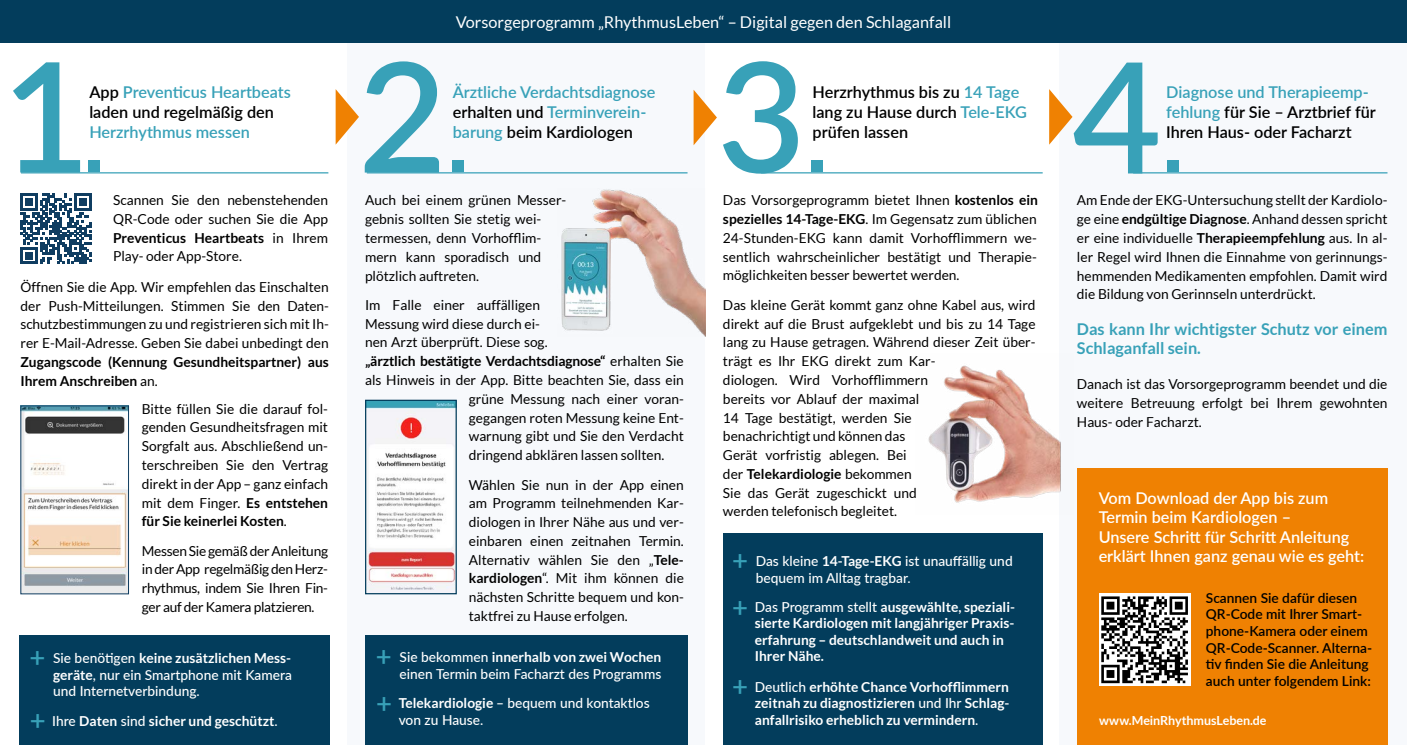
<style>
.page{position:relative;width:1407px;height:745px;background:#fff}
.page>*{position:absolute;margin:0;border:0;box-sizing:border-box;transform-origin:0 0}
.t1{font:600 153.75px "Lato";color:#38a1b8}
.t2{font:600 152.5px "Lato";color:#38a1b8}
.t3{font:600 27.5px "Lato";color:#38a1b8}
.t4{font:600 16.25px/20px "Lato";color:#000}
.t5{font:600 16.25px/19.5px "Lato";color:#fff}
.t6{font:600 16.25px/20px "Lato";color:#38a1b8}
.t7{font:16.25px "Lato";color:#fff}
.t8{font:700 16.25px/18.8px "Lato";color:#38a1b8}
.t9{font:13.75px/18.8px "Lato";color:#000;text-align:justify}
.t10{font:500 13.75px/16.5px "Lato";color:#fff}
.t11{font:700 13.75px/16.5px "Lato";color:#fff}
.t12{font:600 13.75px/16.5px "Lato";color:#000}
.t13{font:700 13.75px/18.8px "Lato";color:#000}
.t14{font:700 12.5px "Lato";letter-spacing:-.005em;color:#fff}
.s1{color:#000}
.s2{color:#38a1b8}
.s3{font-weight:700}
.s4{font-weight:400}
.s5{font-weight:500}
</style>
<div class="page">
<div style="left:347px;top:0;width:358px;height:744px;background:#f7f9fc"></div>
<div style="left:1059px;top:0;width:348px;height:744px;background:#f7f9fc"></div>
<div style="left:0;top:0;width:1407px;height:43px;background:#033d5c"></div>
<div style="left:19px;top:634px;width:311px;height:110px;background:#033d5c"></div>
<div style="left:365px;top:634px;width:322px;height:110px;background:#033d5c"></div>
<div style="left:723px;top:533px;width:319px;height:211px;background:#033d5c"></div>
<div style="left:1077px;top:468px;width:310px;height:276px;background:#ef8102"></div>
<hr style="left:21px;top:172px;width:307px;height:1px;background:#38a1b8">
<hr style="left:367px;top:172px;width:320px;height:1px;background:#38a1b8">
<hr style="left:761px;top:172px;width:281px;height:1px;background:#38a1b8">
<hr style="left:1133px;top:172px;width:254px;height:1px;background:#38a1b8">
<div style="left:88px;top:160px;width:12px;height:12px;background:#38a1b8"></div>
<div style="left:452px;top:160px;width:12px;height:12px;background:#38a1b8"></div>
<div style="left:811px;top:160px;width:12px;height:12px;background:#38a1b8"></div>
<div style="left:1167px;top:160px;width:12px;height:12px;background:#38a1b8"></div>
<svg style="left:336px;top:89px;width:23px;height:55px"></svg>
<svg style="left:693px;top:90px;width:24px;height:55px"></svg>
<svg style="left:1049px;top:89px;width:23px;height:56px"></svg>
<svg style="left:20px;top:193px;width:71px;height:71px"></svg>
<img style="left:22px;top:407px;width:105px;height:185px">
<div style="left:20px;top:405px;width:109px;height:189px;border:1px solid #0f3d61"></div>
<img style="left:928px;top:365px;width:133px;height:138px">
<img style="left:367px;top:401px;width:88px;height:189px">
<div style="left:365px;top:399px;width:92px;height:195px;border:1px solid #033d5c"></div>
<img style="left:561px;top:189px;width:144px;height:147px">
<svg style="left:1099px;top:593px;width:91px;height:92px"></svg>
<svg style="left:1101px;top:596px;width:87px;height:86px;background:#7f7f7f"></svg>
<p class="t7" style="left:456px;top:13px;width:497px">Vorsorgeprogramm „RhythmusLeben“ – Digital gegen den Schlaganfall</p>
<h2 class="t2" style="left:358px;top:6px;width:90px">2</h2>
<h2 class="t2" style="left:717px;top:6px;width:90px">3</h2>
<h2 class="t2" style="left:2px;top:6px;width:90px">1</h2>
<h1 class="t1" style="left:1072px;top:6px;width:91px">4</h1>
<p class="t6" style="left:453px;top:82px;width:204px">Ärztliche Verdachtsdiagnose <span class="s1">erhalten und</span> Terminverein&shy;barung <span class="s1">beim Kardiologen</span></p>
<p class="t4" style="left:812px;top:81px;width:216px">Herzrhythmus bis zu <span class="s2">14 Tage </span>lang zu Hause durch <span class="s2">Tele-EKG </span>prüfen lassen</p>
<p class="t4" style="left:1166px;top:81px;width:211px"><span class="s2">Diagnose und Therapieemp&shy;fehlung</span> für Sie – Arztbrief für<br>Ihren Haus- oder Facharzt</p>
<p class="t4" style="left:89px;top:82px;width:203px">App <span class="s2">Preventicus Heartbeats </span>laden und regelmäßig den</p>
<p class="t6" style="left:89px;top:122px;width:162px">Herzrhythmus messen</p>
<p class="t9" style="left:113px;top:190px;width:216px">Scannen Sie den nebenstehenden QR-Code oder suchen Sie die App <span class="s3">Preventicus Heartbeats</span> in Ihrem Play- oder App-Store.</p>
<p class="t9" style="left:365px;top:191px;width:203px;text-align:left">Auch bei einem grünen Messer&shy;gebnis sollten Sie stetig wei&shy;termessen, denn Vorhofflim&shy;mern kann sporadisch und plötzlich auftreten.</p>
<p class="t9" style="left:365px;top:295px;width:177px">Im Falle einer auffälligen</p>
<p class="t9" style="left:365px;top:314px;width:177px">Messung wird diese durch ei-</p>
<p class="t9" style="left:365px;top:333px;width:184px">nen Arzt überprüft. Diese sog.</p>
<p class="t13" style="left:365px;top:351px;width:320px">„ärztlich bestätigte Verdachtsdiagnose“ <span class="s4">erhalten Sie</span></p>
<p class="t9" style="left:365px;top:370px;width:320px">als Hinweis in der App. Bitte beachten Sie, dass ein</p>
<p class="t9" style="left:469px;top:389px;width:216px">grüne Messung nach einer voran-</p>
<p class="t9" style="left:469px;top:408px;width:217px">gegangen roten Messung keine Ent-</p>
<p class="t9" style="left:469px;top:426px;width:216px">warnung gibt und Sie den Verdacht</p>
<p class="t9" style="left:469px;top:445px;width:197px">dringend abklären lassen sollten.</p>
<p class="t9" style="left:469px;top:475px;width:217px">Wählen Sie nun in der App einen am Programm teilnehmenden Kar&shy;diologen in Ihrer Nähe aus und ver&shy;einbaren einen zeitnahen Termin.<br>Alternativ wählen Sie den „<span class="s3">Tele&shy;kardiologen</span>“. Mit ihm können die nächsten Schritte bequem und kon&shy;taktfrei zu Hause erfolgen.</p>
<p class="t9" style="left:21px;top:277px;width:310px">Öffnen Sie die App. Wir empfehlen das Einschalten der Push-Mitteilungen. Stimmen Sie den Daten&shy;schutzbestimmungen zu und registrieren sich mit Ih&shy;rer E-Mail-Adresse. Geben Sie dabei unbedingt den</p>
<p class="t13" style="left:21px;top:352px;width:310px">Zugangscode (Kennung Gesundheitspartner) aus<br>Ihrem Anschreiben <span class="s4">an.</span></p>
<p class="t9" style="left:142px;top:399px;width:188px">Bitte füllen Sie die darauf fol&shy;genden Gesundheitsfragen mit Sorgfalt aus. Abschließend un&shy;terschreiben Sie den Vertrag direkt in der App – ganz einfach mit dem Finger. <span class="s3">Es entstehen für Sie keinerlei Kosten</span>.</p>
<p class="t9" style="left:142px;top:541px;width:188px">Messen Sie gemäß der Anleitung in der App regelmäßig den Herz&shy;rhythmus, indem Sie Ihren Fin&shy;ger auf der Kamera platzieren.</p>
<h3 class="t3" style="left:29px;top:636px;width:17px">+</h3>
<h3 class="t3" style="left:376px;top:636px;width:17px">+</h3>
<p class="t10" style="left:53px;top:649px;width:240px;text-align:justify">Sie benötigen <span class="s3">keine zusätzlichen Mess&shy;geräte</span>, nur ein Smartphone mit Kamera und Internetverbindung.</p>
<p class="t10" style="left:400px;top:648px;width:263px">Sie bekommen <span class="s3">innerhalb von zwei Wochen </span>einen Termin beim Facharzt des Programms</p>
<h3 class="t3" style="left:376px;top:682px;width:17px">+</h3>
<p class="t10" style="left:399px;top:693px;width:252px"><span class="s3">Telekardiologie</span> – bequem und kontaktlos von zu Hause.</p>
<h3 class="t3" style="left:30px;top:699px;width:17px">+</h3>
<p class="t11" style="left:52px;top:711px;width:227px"><span class="s5">Ihre</span> Daten <span class="s5">sind</span> sicher und geschützt<span class="s5">.</span></p>
<p class="t9" style="left:723px;top:191px;width:316px">Das Vorsorgeprogramm bietet Ihnen <span class="s3">kostenlos ein spezielles 14-Tage-EKG</span>. Im Gegensatz zum üblichen 24-Stunden-EKG kann damit Vorhofflimmern we&shy;sentlich wahrscheinlicher bestätigt und Therapie&shy;möglichkeiten besser bewertet werden.</p>
<p class="t9" style="left:723px;top:295px;width:314px;text-align:left">Das kleine Gerät kommt ganz ohne Kabel aus, wird direkt auf die Brust aufgeklebt und bis zu 14 Tage lang zu Hause getragen. Während dieser Zeit über&shy;trägt es Ihr EKG direkt zum Kar-<br>diologen. Wird Vorhofflimmern<br>bereits vor Ablauf der maximal<br>14 Tage bestätigt, werden Sie<br>benachrichtigt und können das<br>Gerät vorfristig ablegen. Bei<br>der <span class="s3">Telekardiologie</span> bekommen<br>Sie das Gerät zugeschickt und<br>werden telefonisch begleitet.</p>
<h3 class="t3" style="left:732px;top:539px;width:17px">+</h3>
<p class="t10" style="left:756px;top:552px;width:258px">Das kleine <span class="s3">14-Tage-EKG</span> ist unauffällig und bequem im Alltag tragbar.</p>
<h3 class="t3" style="left:732px;top:586px;width:17px">+</h3>
<p class="t11" style="left:755px;top:598px;width:262px"><span class="s5">Das Programm stellt</span> ausgewählte, speziali&shy;sierte Kardiologen mit langjähriger Praxis&shy;erfahrung – deutschlandweit und auch in Ihrer Nähe.</p>
<h3 class="t3" style="left:732px;top:665px;width:17px">+</h3>
<p class="t11" style="left:755px;top:677px;width:256px;text-align:justify"><span class="s5">Deutlich</span> erhöhte Chance Vorhofflimmern zeitnah zu diagnostizieren <span class="s5">und Ihr</span> Schlag&shy;anfallrisiko erheblich zu vermindern<span class="s5">.</span></p>
<p class="t9" style="left:1077px;top:191px;width:312px">Am Ende der EKG-Untersuchung stellt der Kardiolo&shy;ge eine <span class="s3">endgültige Diagnose</span>. Anhand dessen spricht er eine individuelle <span class="s3">Therapieempfehlung</span> aus. In al&shy;ler Regel wird Ihnen die Einnahme von gerinnungs&shy;hemmenden Medikamenten empfohlen. Damit wird die Bildung von Gerinnseln unterdrückt.</p>
<p class="t8" style="left:1077px;top:319px;width:312px">Das kann Ihr wichtigster Schutz vor einem<br>Schlaganfall sein.</p>
<p class="t9" style="left:1077px;top:374px;width:312px">Danach ist das Vorsorgeprogramm beendet und die weitere Betreuung erfolgt bei Ihrem gewohnten Haus- oder Facharzt.</p>
<p class="t5" style="left:1098px;top:487px;width:267px">Vom Download der App bis zum<br>Termin beim Kardiologen –<br>Unsere Schritt für Schritt Anleitung erklärt Ihnen ganz genau wie es geht:</p>
<p class="t12" style="left:1206px;top:588px;width:168px">Scannen Sie dafür diesen<br>QR-Code mit Ihrer Smart&shy;phone-Kamera oder einem<br>QR-Code-Scanner. Alterna&shy;tiv finden Sie die Anleitung auch unter folgendem Link:</p>
<p class="t14" style="left:1099px;top:713px;width:169px">www.MeinRhythmusLeben.de</p>
</div>
